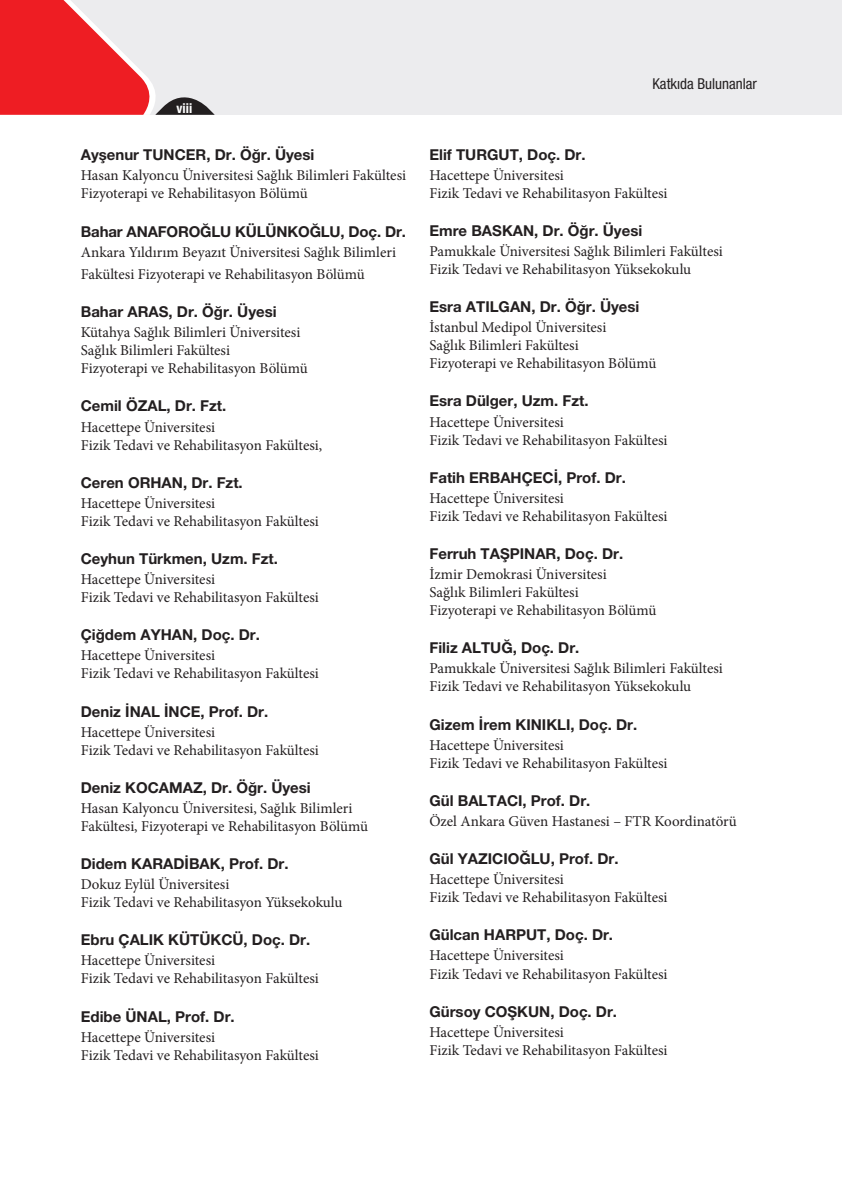
<style>
.page{position:relative;width:842px;height:1195px;background:#fff}
.page>*{position:absolute;margin:0;border:0;box-sizing:border-box;transform-origin:0 0}
.t1{font:15px/18px "Minion Pro";color:#231f20}
.t2{font:700 15px "Helvetica Neu";color:#231f20}
.t3{font:15px "Helvetica 57 Cn";color:#231f20}
.t4{font:700 13.5px "Helvetica 77 Cn";color:#fff}
</style>
<div class="page">
<div style="left:45px;top:0;width:797px;height:115px;background:#ececee"></div>
<svg style="left:0;top:0;width:215px;height:115px"></svg>
<p class="t4" style="left:177px;top:100px;width:17px">viii</p>
<p class="t2" style="left:81px;top:145px;width:235px">Ayşenur TUNCER, Dr. Öğr. Üyesi</p>
<p class="t1" style="left:81px;top:166px;width:327px">Hasan Kalyoncu Üniversitesi Sağlık Bilimleri Fakültesi<br>Fizyoterapi ve Rehabilitasyon Bölümü</p>
<p class="t2" style="left:81px;top:223px;width:327px">Bahar ANAFOROĞLU KÜLÜNKOĞLU, Doç. Dr.</p>
<p class="t1" style="left:81px;top:242px;width:317px;line-height:21.6px">Ankara Yıldırım Beyazıt Üniversitesi Sağlık Bilimleri<br>Fakültesi Fizyoterapi ve Rehabilitasyon Bölümü</p>
<p class="t2" style="left:81px;top:302px;width:197px">Bahar ARAS, Dr. Öğr. Üyesi</p>
<p class="t1" style="left:81px;top:324px;width:228px">Kütahya Sağlık Bilimleri Üniversitesi<br>Sağlık Bilimleri Fakültesi<br>Fizyoterapi ve Rehabilitasyon Bölümü</p>
<p class="t2" style="left:81px;top:397px;width:147px">Cemil ÖZAL, Dr. Fzt.</p>
<p class="t1" style="left:81px;top:418px;width:243px">Hacettepe Üniversitesi<br>Fizik Tedavi ve Rehabilitasyon Fakültesi,</p>
<p class="t2" style="left:81px;top:473px;width:163px">Ceren ORHAN, Dr. Fzt.</p>
<p class="t1" style="left:81px;top:494px;width:240px">Hacettepe Üniversitesi<br>Fizik Tedavi ve Rehabilitasyon Fakültesi</p>
<p class="t2" style="left:81px;top:549px;width:199px">Ceyhun Türkmen, Uzm. Fzt.</p>
<p class="t1" style="left:81px;top:570px;width:240px">Hacettepe Üniversitesi<br>Fizik Tedavi ve Rehabilitasyon Fakültesi</p>
<p class="t2" style="left:81px;top:626px;width:181px">Çiğdem AYHAN, Doç. Dr.</p>
<p class="t1" style="left:81px;top:647px;width:240px">Hacettepe Üniversitesi<br>Fizik Tedavi ve Rehabilitasyon Fakültesi</p>
<p class="t2" style="left:81px;top:702px;width:189px">Deniz İNAL İNCE, Prof. Dr.</p>
<p class="t1" style="left:81px;top:723px;width:240px">Hacettepe Üniversitesi<br>Fizik Tedavi ve Rehabilitasyon Fakültesi</p>
<p class="t2" style="left:81px;top:778px;width:232px">Deniz KOCAMAZ, Dr. Öğr. Üyesi</p>
<p class="t1" style="left:81px;top:799px;width:289px">Hasan Kalyoncu Üniversitesi, Sağlık Bilimleri<br>Fakültesi, Fizyoterapi ve Rehabilitasyon Bölümü</p>
<p class="t2" style="left:81px;top:854px;width:209px">Didem KARADİBAK, Prof. Dr.</p>
<p class="t1" style="left:81px;top:875px;width:263px">Dokuz Eylül Üniversitesi<br>Fizik Tedavi ve Rehabilitasyon Yüksekokulu</p>
<p class="t2" style="left:81px;top:931px;width:231px">Ebru ÇALIK KÜTÜKCÜ, Doç. Dr.</p>
<p class="t1" style="left:81px;top:952px;width:240px">Hacettepe Üniversitesi<br>Fizik Tedavi ve Rehabilitasyon Fakültesi</p>
<p class="t2" style="left:81px;top:1007px;width:155px">Edibe ÜNAL, Prof. Dr.</p>
<p class="t1" style="left:81px;top:1028px;width:240px">Hacettepe Üniversitesi<br>Fizik Tedavi ve Rehabilitasyon Fakültesi</p>
<p class="t3" style="left:652px;top:75px;width:106px">Katkıda Bulunanlar</p>
<p class="t2" style="left:429px;top:145px;width:158px">Elif TURGUT, Doç. Dr.</p>
<p class="t1" style="left:429px;top:166px;width:240px">Hacettepe Üniversitesi<br>Fizik Tedavi ve Rehabilitasyon Fakültesi</p>
<p class="t2" style="left:429px;top:221px;width:214px">Emre BASKAN, Dr. Öğr. Üyesi</p>
<p class="t1" style="left:429px;top:242px;width:295px">Pamukkale Üniversitesi Sağlık Bilimleri Fakültesi<br>Fizik Tedavi ve Rehabilitasyon Yüksekokulu</p>
<p class="t2" style="left:429px;top:298px;width:211px">Esra ATILGAN, Dr. Öğr. Üyesi</p>
<p class="t1" style="left:429px;top:319px;width:228px">İstanbul Medipol Üniversitesi<br>Sağlık Bilimleri Fakültesi<br>Fizyoterapi ve Rehabilitasyon Bölümü</p>
<p class="t2" style="left:429px;top:392px;width:161px">Esra Dülger, Uzm. Fzt.</p>
<p class="t1" style="left:429px;top:413px;width:240px">Hacettepe Üniversitesi<br>Fizik Tedavi ve Rehabilitasyon Fakültesi</p>
<p class="t2" style="left:429px;top:468px;width:198px">Fatih ERBAHÇECI, Prof. Dr.</p>
<p class="t1" style="left:429px;top:489px;width:240px">Hacettepe Üniversitesi<br>Fizik Tedavi ve Rehabilitasyon Fakültesi</p>
<p class="t2" style="left:429px;top:544px;width:195px">Ferruh TAŞPINAR, Doç. Dr.</p>
<p class="t1" style="left:429px;top:565px;width:228px">İzmir Demokrasi Üniversitesi<br>Sağlık Bilimleri Fakültesi<br>Fizyoterapi ve Rehabilitasyon Bölümü</p>
<p class="t2" style="left:429px;top:639px;width:151px">Filiz ALTUĞ, Doç. Dr.</p>
<p class="t1" style="left:429px;top:660px;width:295px">Pamukkale Üniversitesi Sağlık Bilimleri Fakültesi<br>Fizik Tedavi ve Rehabilitasyon Yüksekokulu</p>
<p class="t2" style="left:429px;top:715px;width:209px">Gizem İrem KINIKLI, Doç. Dr.</p>
<p class="t1" style="left:429px;top:736px;width:240px">Hacettepe Üniversitesi<br>Fizik Tedavi ve Rehabilitasyon Fakültesi</p>
<p class="t2" style="left:429px;top:791px;width:162px">Gül BALTACI, Prof. Dr.</p>
<p class="t1" style="left:429px;top:812px;width:309px">Özel Ankara Güven Hastanesi – FTR Koordinatörü</p>
<p class="t2" style="left:429px;top:849px;width:191px">Gül YAZICIOĞLU, Prof. Dr.</p>
<p class="t1" style="left:429px;top:870px;width:240px">Hacettepe Üniversitesi<br>Fizik Tedavi ve Rehabilitasyon Fakültesi</p>
<p class="t2" style="left:429px;top:926px;width:185px">Gülcan HARPUT, Doç. Dr.</p>
<p class="t1" style="left:429px;top:947px;width:240px">Hacettepe Üniversitesi<br>Fizik Tedavi ve Rehabilitasyon Fakültesi</p>
<p class="t2" style="left:429px;top:1002px;width:189px">Gürsoy COŞKUN, Doç. Dr.</p>
<p class="t1" style="left:429px;top:1023px;width:240px">Hacettepe Üniversitesi<br>Fizik Tedavi ve Rehabilitasyon Fakültesi</p>
</div>
